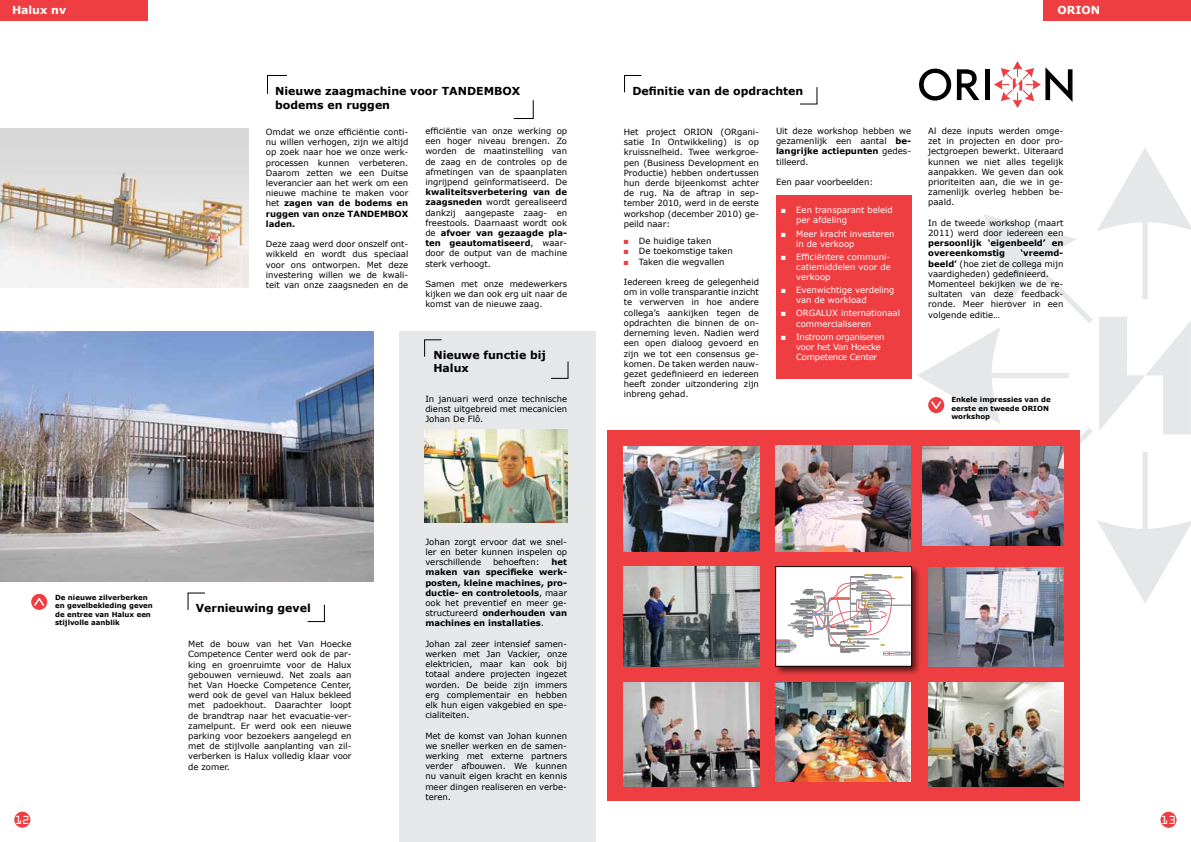
<style>
.page{position:relative;width:1191px;height:842px;background:#fff}
.page>*{position:absolute;margin:0;border:0;box-sizing:border-box;transform-origin:0 0}
.t1{font:700 11px/13.2px "Verdana";color:#000}
.t2{font:700 11px "Verdana";color:#fff}
.t3{font:10.5px "OCRA Std";color:#fff}
.t4{font:8.5px/10.2px "Verdana";color:#000;text-align:justify}
.t5{font:700 8.5px/10.2px "Verdana";color:#000;text-align:justify}
.t6{font:8.5px/10.2px "Verdana";color:#fff}
.t7{font:8.5px/10.2px "Verdana";letter-spacing:-.025em;color:#fff}
.t8{font:700 7px/8.4px "Verdana";color:#000}
.s1{font-weight:700}
.s2{color:#ef3e42}
.s3{font-weight:400}
</style>
<div class="page">
<div style="left:1160px;top:812px;width:16px;height:16px;background:#ef3e42;border-radius:50%"></div>
<div style="left:14px;top:812px;width:16px;height:16px;background:#ef3e42;border-radius:50%"></div>
<div style="left:607px;top:430px;width:472px;height:371px;background:#ef3e42"></div>
<div style="left:774px;top:565px;width:147px;height:111px;background:#000;opacity:.6"></div>
<svg style="left:777px;top:568px;width:132px;height:96px;background:#eae5e6"></svg>
<div style="left:775px;top:566px;width:136px;height:100px;border:1px solid #000"></div>
<img style="left:776px;top:446px;width:134px;height:106px">
<div style="left:776px;top:195px;width:135px;height:183px;background:#ef3e42"></div>
<div style="left:398px;top:332px;width:197px;height:510px;background:#e6e7e8"></div>
<div style="left:1043px;top:0;width:148px;height:21px;background:#ef3e42"></div>
<div style="left:0;top:0;width:147px;height:21px;background:#ef3e42"></div>
<img style="left:0;top:129px;width:249px;height:159px">
<svg style="left:551px;top:361px;width:17px;height:18px"></svg>
<svg style="left:424px;top:340px;width:18px;height:17px"></svg>
<img style="left:424px;top:429px;width:143px;height:94px">
<img style="left:624px;top:446px;width:135px;height:105px">
<svg style="left:917px;top:148px;width:274px;height:456px"></svg>
<img style="left:928px;top:567px;width:135px;height:99px">
<img style="left:624px;top:682px;width:135px;height:104px">
<img style="left:775px;top:682px;width:136px;height:99px">
<img style="left:928px;top:682px;width:135px;height:104px">
<img style="left:624px;top:566px;width:135px;height:100px">
<img style="left:922px;top:446px;width:141px;height:99px">
<div style="left:31px;top:594px;width:16px;height:16px;background:#ef3e42;border-radius:50%"></div>
<svg style="left:34px;top:598px;width:10px;height:8px"></svg>
<svg style="left:800px;top:87px;width:17px;height:17px"></svg>
<svg style="left:624px;top:75px;width:17px;height:18px"></svg>
<svg style="left:957px;top:69px;width:22px;height:31px"></svg>
<div style="left:984px;top:69px;width:5px;height:31px;background:#000"></div>
<svg style="left:919px;top:69px;width:32px;height:32px"></svg>
<svg style="left:994px;top:61px;width:78px;height:47px"></svg>
<svg style="left:513px;top:100px;width:20px;height:19px"></svg>
<svg style="left:267px;top:75px;width:20px;height:19px"></svg>
<svg style="left:307px;top:604px;width:18px;height:18px"></svg>
<svg style="left:188px;top:593px;width:17px;height:17px"></svg>
<img style="left:0;top:332px;width:373px;height:249px">
<p class="t2" style="left:12px;top:3px;width:93px">V n Hoecke bv</p>
<p class="t2" style="left:12px;top:3px;width:56px">Halux nv</p>
<p class="t2" style="left:1057px;top:3px;width:44px">ORION</p>
<p class="t1" style="left:275px;top:85px;width:247px">Nieuwe zaagmachine voor TANDEMBOX</p>
<p class="t1" style="left:632px;top:84px;width:172px">Definitie van de opdrachten</p>
<p class="t1" style="left:275px;top:98px;width:116px">bodems en ruggen</p>
<p class="t4" style="left:266px;top:127px;width:144px">Omdat we onze efficiëntie conti&shy;nu willen verhogen, zijn we altijd op zoek naar hoe we onze werk&shy;processen kunnen verbeteren.<br>Daarom zetten we een Duitse leverancier aan het werk om een nieuwe machine te maken voor het <span class="s1">zagen van de bodems en ruggen van onze TANDEMBOX laden.</span></p>
<p class="t4" style="left:266px;top:239px;width:144px">Deze zaag werd door onszelf ont&shy;wikkeld en wordt dus speciaal voor ons ontworpen. Met deze investering willen we de kwali&shy;teit van onze zaagsneden en de</p>
<p class="t4" style="left:425px;top:126px;width:143px">efficiëntie van onze werking op een hoger niveau brengen. Zo worden de maatinstelling van de zaag en de controles op de afmetingen van de spaanplaten ingrijpend geïnformatiseerd. De</p>
<p class="t4" style="left:425px;top:187px;width:143px"><span class="s1">kwaliteitsverbetering van de zaagsneden</span> wordt gerealiseerd dankzij aangepaste zaag- en freestools. Daarnaast wordt ook de <span class="s1">afvoer van gezaagde pla&shy;ten geautomatiseerd</span>, waar&shy;door de output van de machine sterk verhoogt.</p>
<p class="t4" style="left:425px;top:279px;width:143px">Samen met onze medewerkers kijken we dan ook erg uit naar de komst van de nieuwe zaag.</p>
<p class="t1" style="left:433px;top:348px;width:114px">Nieuwe functie bij<br>Halux</p>
<p class="t4" style="left:425px;top:394px;width:143px">In januari werd onze technische dienst uitgebreid met mecanicien Johan De Flô.</p>
<p class="t4" style="left:624px;top:127px;width:137px">Het project ORION (ORgani&shy;satie In Ontwikkeling) is op kruissnelheid. Twee werkgroe&shy;pen (Business Development en Productie) hebben ondertussen hun derde bijeenkomst achter de rug. Na de aftrap in sep&shy;tember 2010, werd in de eerste workshop (december 2010) ge&shy;peild naar:</p>
<p class="t4" style="left:624px;top:236px;width:89px"><span class="s2">■</span> De huidige taken</p>
<p class="t4" style="left:624px;top:246px;width:110px"><span class="s2">■</span> De toekomstige taken</p>
<p class="t4" style="left:624px;top:256px;width:102px"><span class="s2">■</span> Taken die wegvallen</p>
<p class="t4" style="left:624px;top:277px;width:137px">Iedereen kreeg de gelegenheid om in volle transparantie inzicht te verwerven in hoe andere collega’s aankijken tegen de opdrachten die binnen de on&shy;derneming leven. Nadien werd een open dialoog gevoerd en zijn we tot een consensus ge&shy;komen. De taken werden nauw&shy;gezet gedefinieerd en iedereen heeft zonder uitzondering zijn inbreng gehad.</p>
<p class="t4" style="left:776px;top:126px;width:137px">Uit deze workshop hebben we gezamenlijk een aantal <span class="s1">be&shy;langrijke actiepunten</span> gedes&shy;tilleerd.</p>
<p class="t4" style="left:776px;top:177px;width:99px">Een paar voorbeelden:</p>
<p class="t6" style="left:796px;top:205px;width:98px;text-indent:-15px">■ Een transparant beleid per afdeling</p>
<p class="t6" style="left:796px;top:228px;width:100px;text-indent:-15px">■ Meer kracht investeren in de verkoop</p>
<p class="t6" style="left:796px;top:251px;width:96px;text-align:justify;text-indent:-15px">■ Efficiëntere communi&shy;catiemiddelen voor de verkoop</p>
<p class="t6" style="left:796px;top:285px;width:100px;text-indent:-15px">■ Evenwichtige verdeling van de workload</p>
<p class="t6" style="left:796px;top:308px;width:105px;text-indent:-15px">■ ORGALUX internationaal commercialiseren</p>
<p class="t7" style="left:796px;top:331px;width:90px;text-indent:-15px">■ Instroom organiseren voor het Van Hoecke<br>Competence Center</p>
<p class="t4" style="left:928px;top:126px;width:137px">Al deze inputs werden omge&shy;zet in projecten en door pro&shy;jectgroepen bewerkt. Uiteraard kunnen we niet alles tegelijk aanpakken. We geven dan ook prioriteiten aan, die we in ge&shy;zamenlijk overleg hebben be&shy;paald.</p>
<p class="t4" style="left:928px;top:218px;width:137px">In de tweede workshop (maart<br>2011) werd door iedereen een</p>
<p class="t5" style="left:928px;top:238px;width:137px">persoonlijk ‘eigenbeeld’ en overeenkomstig</p>
<p class="t4" style="left:928px;top:248px;width:137px;text-align:left;text-indent:92px"><span class="s1">‘vreemd&shy;beeld’</span> (hoe ziet de collega mijn vaardigheden) gedefinieerd.<br>Momenteel bekijken we de re&shy;sultaten van deze feedback&shy;ronde. Meer hierover in een volgende editie…</p>
<p class="t8" style="left:951px;top:395px;width:101px">Enkele impressies van de eerste en tweede ORION workshop</p>
<p class="t8" style="left:55px;top:593px;width:99px">De nieuwe zilverberken en gevelbekleding geven de entree van Halux een stijlvolle aanblik</p>
<p class="t1" style="left:196px;top:601px;width:116px">Vernieuwing gevel</p>
<p class="t4" style="left:188px;top:639px;width:165px">Met de bouw van het Van Hoecke Competence Center werd ook de par&shy;king en groenruimte voor de Halux gebouwen vernieuwd. Net zoals aan het Van Hoecke Competence Center, werd ook de gevel van Halux bekleed met padoekhout. Daarachter loopt de brandtrap naar het evacuatie-ver&shy;zamelpunt. Er werd ook een nieuwe parking voor bezoekers aangelegd en met de stijlvolle aanplanting van zil&shy;verberken is Halux volledig klaar voor de zomer.</p>
<p class="t4" style="left:425px;top:536px;width:143px">Johan zorgt ervoor dat we snel&shy;ler en beter kunnen inspelen op verschillende</p>
<p class="t4" style="left:493px;top:557px;width:48px">behoeften:</p>
<p class="t5" style="left:425px;top:557px;width:143px;text-indent:126px">het maken van specifieke werk&shy;posten, kleine machines, pro&shy;ductie- en controletools<span class="s3">, maar ook het preventief en meer ge&shy;structureerd</span> onderhouden van machines en installaties<span class="s3">.</span></p>
<p class="t4" style="left:425px;top:638px;width:143px">Johan zal zeer intensief samen&shy;werken met Jan Vackier, onze elektricien, maar kan ook bij totaal andere projecten ingezet worden. De beide zijn immers erg complementair en hebben elk hun eigen vakgebied en spe&shy;cialiteiten.</p>
<p class="t4" style="left:425px;top:730px;width:143px">Met de komst van Johan kunnen we sneller werken en de samen&shy;werking met externe partners verder afbouwen. We kunnen nu vanuit eigen kracht en kennis meer dingen realiseren en verbe&shy;teren.</p>
<p class="t3" style="left:15px;top:815px;width:17px">12</p>
<p class="t3" style="left:1161px;top:815px;width:17px">13</p>
</div>
